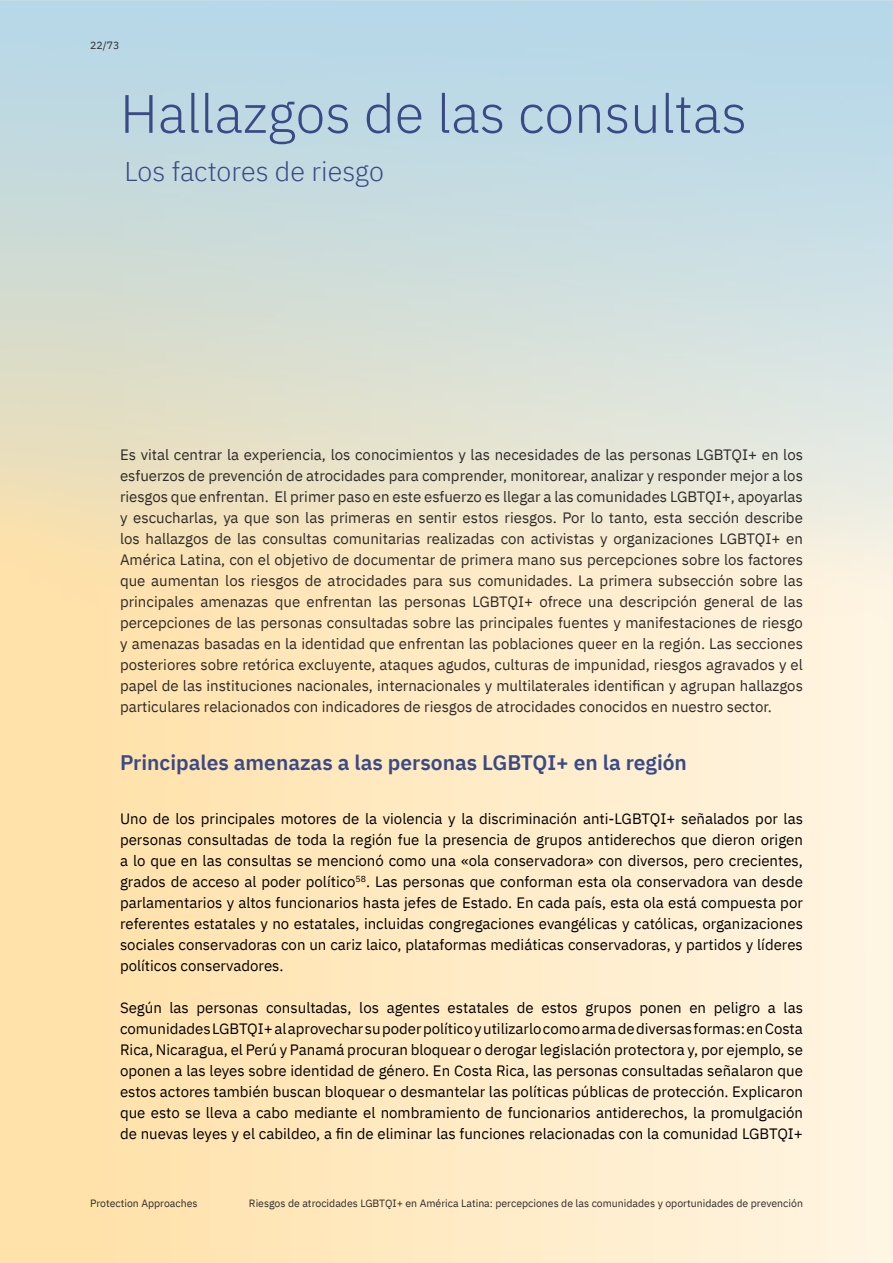
<style>
.page{position:relative;width:893px;height:1263px;background:#fff}
.page>*{position:absolute;margin:0;border:0;box-sizing:border-box;transform-origin:0 0}
.t1{font:300 54px "IBM Plex Sans";color:#394a86}
.t2{font:300 27px "IBM Plex Sans";color:#394a86}
.t3{font:600 21px "IBM Plex Sans";color:#394a86}
.t4{font:15px/21px "IBM Plex Sans";color:#000;text-align:justify}
.t5{font:15px/21px "IBM Plex Sans";color:#2d2a29;text-align:justify}
.t6{font:10.5px "IBM Plex Sans";color:#2d2a29}
</style>
<div class="page">
<div style="left:0;top:0;width:893px;height:1263px;background:linear-gradient(to right,#ffe0a5,#fff5e3)"></div>
<img style="left:0;top:0;width:893px;height:734px">
<p class="t6" style="left:90px;top:37px;width:61px">22/7322/77</p>
<h1 class="t1" style="left:120px;top:73px;width:628px">Hallazgos de las consultas</h1>
<h2 class="t2" style="left:125px;top:151px;width:261px">Los factores de riesgo</h2>
<p class="t5" style="left:120px;top:443px;width:684px">Es vital centrar la experiencia, los conocimientos y las necesidades de las personas LGBTQI+ en los esfuerzos de prevención de atrocidades para comprender, monitorear, analizar y responder mejor a los riesgos que enfrentan. El primer paso en este esfuerzo es llegar a las comunidades LGBTQI+, apoyarlas y escucharlas, ya que son las primeras en sentir estos riesgos. Por lo tanto, esta sección describe los hallazgos de las consultas comunitarias realizadas con activistas y organizaciones LGBTQI+ en América Latina, con el objetivo de documentar de primera mano sus percepciones sobre los factores que aumentan los riesgos de atrocidades para sus comunidades. La primera subsección sobre las principales amenazas que enfrentan las personas LGBTQI+ ofrece una descripción general de las percepciones de las personas consultadas sobre las principales fuentes y manifestaciones de riesgo y amenazas basadas en la identidad que enfrentan las poblaciones queer en la región. Las secciones posteriores sobre retórica excluyente, ataques agudos, culturas de impunidad, riesgos agravados y el papel de las instituciones nacionales, internacionales y multilaterales identifican y agrupan hallazgos particulares relacionados con indicadores de riesgos de atrocidades conocidos en nuestro sector.</p>
<h3 class="t3" style="left:120px;top:746px;width:568px">Principales amenazas a las personas LGBTQI+ en la región</h3>
<p class="t4" style="left:120px;top:807px;width:684px">Uno de los principales motores de la violencia y la discriminación anti-LGBTQI+ señalados por las personas consultadas de toda la región fue la presencia de grupos antiderechos que dieron origen a lo que en las consultas se mencionó como una «ola conservadora» con diversos, pero crecientes, grados de acceso al poder político<sup>58</sup>. Las personas que conforman esta ola conservadora van desde parlamentarios y altos funcionarios hasta jefes de Estado. En cada país, esta ola está compuesta por referentes estatales y no estatales, incluidas congregaciones evangélicas y católicas, organizaciones sociales conservadoras con un cariz laico, plataformas mediáticas conservadoras, y partidos y líderes políticos conservadores.</p>
<p class="t4" style="left:120px;top:996px;width:684px">Según las personas consultadas, los agentes estatales de estos grupos ponen en peligro a las comunidades LGBTQI+ al aprovechar su poder político y utilizarlo como arma de diversas formas: en Costa Rica, Nicaragua, el Perú y Panamá procuran bloquear o derogar legislación protectora y, por ejemplo, se oponen a las leyes sobre identidad de género. En Costa Rica, las personas consultadas señalaron que estos actores también buscan bloquear o desmantelar las políticas públicas de protección. Explicaron que esto se lleva a cabo mediante el nombramiento de funcionarios antiderechos, la promulgación de nuevas leyes y el cabildeo, a fin de eliminar las funciones relacionadas con la comunidad LGBTQI+</p>
<p class="t6" style="left:90px;top:1196px;width:109px">Protection Approaches</p>
<p class="t6" style="left:249px;top:1196px;width:555px">Riesgos de atrocidades LGBTQI+ en América Latina: percepciones de las comunidades y oportunidades de prevención</p>
</div>
